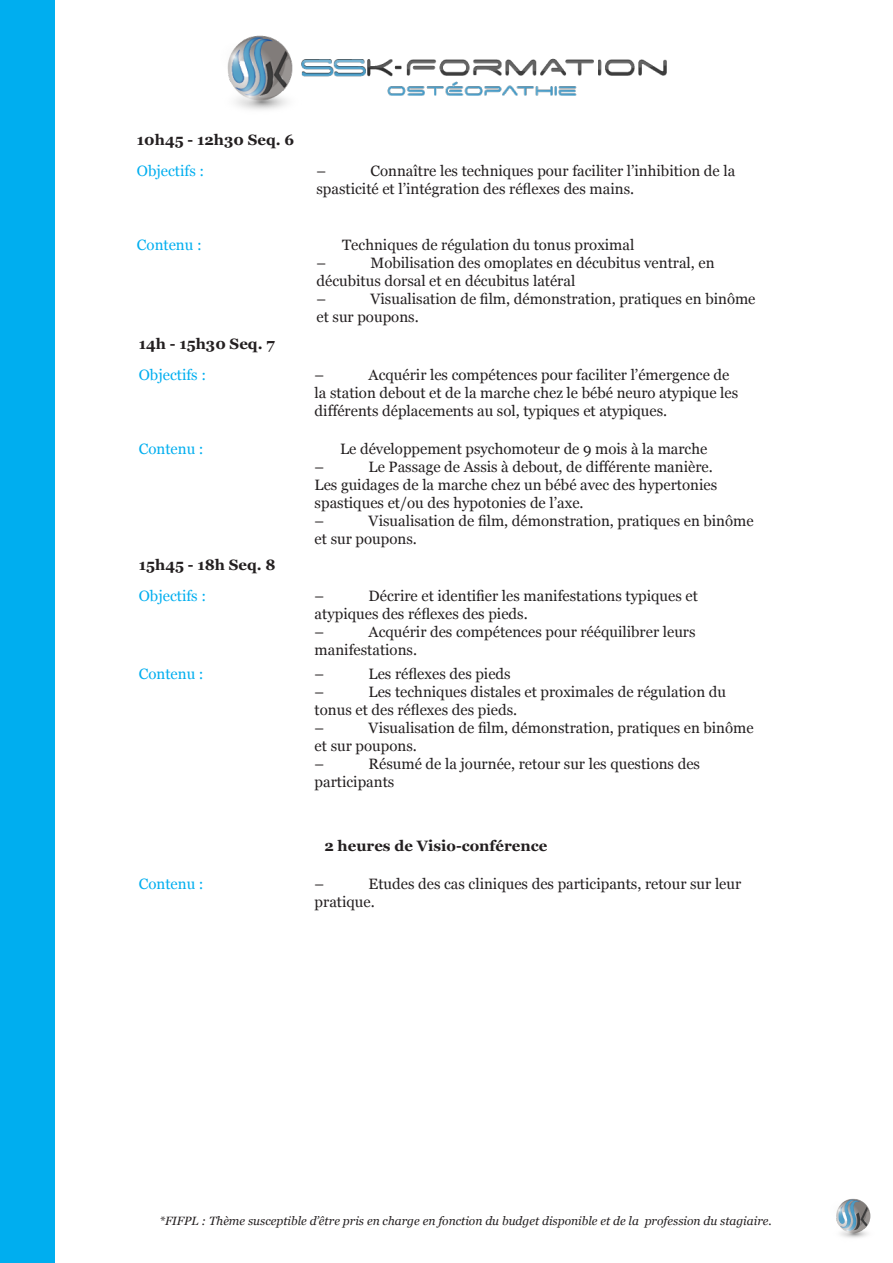
<style>
.page{position:relative;width:893px;height:1263px;background:#fff}
.page>*{position:absolute;margin:0;border:0;box-sizing:border-box;transform-origin:0 0}
.t1{font:15px/18px "Georgia";color:#231f20}
.Titre_2{font:15px "Georgia";color:#00aeef}
.Horaires{font:700 15px "Georgia";color:#231f20}
.Style_2_gras{font:700 15px "Georgia";color:#231f20}
.t2{font:italic 12px "Georgia";color:#231f20}
</style>
<div class="page">
<div style="left:0;top:0;width:54px;height:1263px;background:#00aeef"></div>
<img style="left:836px;top:1198px;width:35px;height:40px">
<img style="left:227px;top:35px;width:440px;height:75px">
<p class="Horaires" style="left:137px;top:128px;width:159px">10h45 - 12h30 Seq. 6</p>
<p class="Titre_2" style="left:137px;top:160px;width:69px">Objectifs :</p>
<p class="t1" style="left:316px;top:161px;width:11px">–</p>
<p class="t1" style="left:316px;top:161px;width:420px;text-indent:54px">Connaître les techniques pour faciliter l’inhibition de la spasticité et l’intégration des réflexes des mains.</p>
<p class="Titre_2" style="left:137px;top:233px;width:66px">Contenu :</p>
<p class="t1" style="left:342px;top:235px;width:294px">Techniques de régulation du tonus proximal</p>
<p class="t1" style="left:316px;top:253px;width:11px">–</p>
<p class="t1" style="left:316px;top:253px;width:400px;text-indent:54px">Mobilisation des omoplates en décubitus ventral, en décubitus dorsal et en décubitus latéral</p>
<p class="t1" style="left:316px;top:289px;width:11px">–</p>
<p class="t1" style="left:316px;top:289px;width:441px;text-indent:54px">Visualisation de film, démonstration, pratiques en binôme et sur poupons.</p>
<p class="Horaires" style="left:139px;top:332px;width:137px">14h - 15h30 Seq. 7</p>
<p class="Titre_2" style="left:139px;top:364px;width:69px">Objectifs :</p>
<p class="t1" style="left:315px;top:365px;width:11px">–</p>
<p class="t1" style="left:315px;top:365px;width:425px;text-indent:54px">Acquérir les compétences pour faciliter l’émergence de la station debout et de la marche chez le bébé neuro atypique les différents déplacements au sol, typiques et atypiques.</p>
<p class="Titre_2" style="left:139px;top:438px;width:66px">Contenu :</p>
<p class="t1" style="left:340px;top:439px;width:369px">Le développement psychomoteur de 9 mois à la marche</p>
<p class="t1" style="left:315px;top:457px;width:11px">–</p>
<p class="t1" style="left:315px;top:457px;width:404px;text-indent:54px">Le Passage de Assis à debout, de différente manière.<br>Les guidages de la marche chez un bébé avec des hypertonies spastiques et/ou des hypotonies de l’axe.</p>
<p class="t1" style="left:315px;top:511px;width:11px">–</p>
<p class="t1" style="left:315px;top:511px;width:441px;text-indent:54px">Visualisation de film, démonstration, pratiques en binôme et sur poupons.</p>
<p class="Horaires" style="left:139px;top:554px;width:138px">15h45 - 18h Seq. 8</p>
<p class="Titre_2" style="left:139px;top:585px;width:69px">Objectifs :</p>
<p class="t1" style="left:315px;top:586px;width:11px">–</p>
<p class="t1" style="left:315px;top:586px;width:385px;text-indent:54px">Décrire et identifier les manifestations typiques et atypiques des réflexes des pieds.</p>
<p class="t1" style="left:315px;top:622px;width:11px">–</p>
<p class="t1" style="left:315px;top:622px;width:382px;text-indent:54px">Acquérir des compétences pour rééquilibrer leurs manifestations.</p>
<p class="Titre_2" style="left:139px;top:662px;width:66px">Contenu :</p>
<p class="t1" style="left:315px;top:664px;width:11px">–</p>
<p class="t1" style="left:369px;top:664px;width:144px">Les réflexes des pieds</p>
<p class="t1" style="left:315px;top:682px;width:11px">–</p>
<p class="t1" style="left:315px;top:682px;width:413px;text-indent:54px">Les techniques distales et proximales de régulation du tonus et des réflexes des pieds.</p>
<p class="t1" style="left:315px;top:718px;width:11px">–</p>
<p class="t1" style="left:315px;top:718px;width:441px;text-indent:54px">Visualisation de film, démonstration, pratiques en binôme et sur poupons.</p>
<p class="t1" style="left:315px;top:754px;width:11px">–</p>
<p class="t1" style="left:315px;top:754px;width:387px;text-indent:54px">Résumé de la journée, retour sur les questions des participants</p>
<p class="Style_2_gras" style="left:324px;top:834px;width:224px">2 heures de Visio-conférence</p>
<p class="t1" style="left:315px;top:874px;width:428px;text-indent:54px">Etudes des cas cliniques des participants, retour sur leur pratique.</p>
<p class="Titre_2" style="left:139px;top:873px;width:66px">Contenu :</p>
<p class="t1" style="left:315px;top:874px;width:11px">–</p>
<p class="t2" style="left:159px;top:1212px;width:614px">*FIFPL : Thème susceptible d’être pris en charge en fonction du budget disponible et de la profession du stagiaire.</p>
</div>
